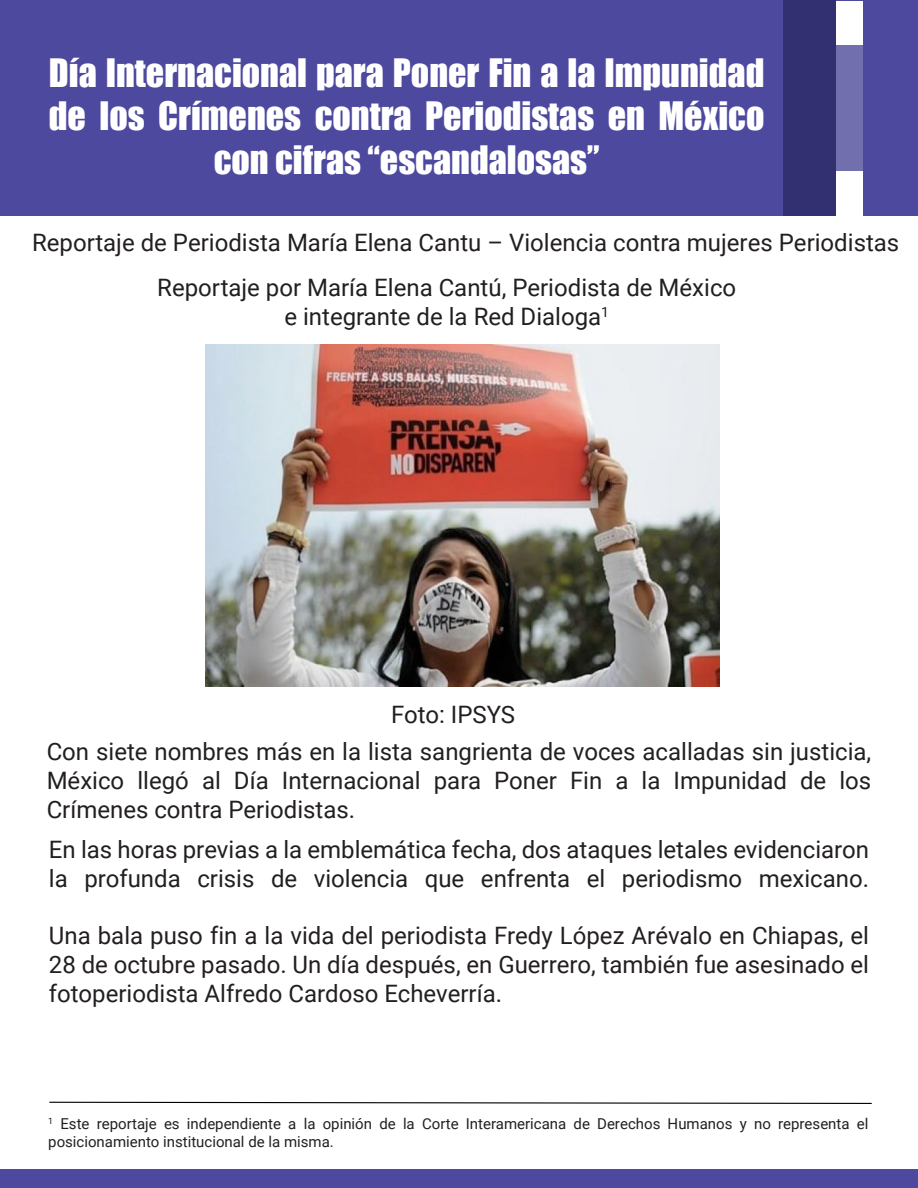
<style>
.page{position:relative;width:918px;height:1188px;background:#fff}
.page>*{position:absolute;margin:0;border:0;box-sizing:border-box;transform-origin:0 0}
.t1{font:36px/43.2px "Impact";color:#fff;text-align:center}
.t2{font:24px/28.8px "Roboto";color:#231f20;text-align:justify}
.t3{font:15px/18px "Roboto";color:#231f20}
</style>
<div class="page">
<div style="left:0;top:0;width:918px;height:216px;background:#4c499e"></div>
<div style="left:0;top:1170px;width:918px;height:18px;background:#4c499e"></div>
<div style="left:783px;top:0;width:53px;height:216px;background:#323070"></div>
<div style="left:836px;top:2px;width:27px;height:44px;background:#fff"></div>
<div style="left:836px;top:46px;width:26px;height:125px;background:#716fad"></div>
<div style="left:836px;top:171px;width:26px;height:44px;background:#fff"></div>
<svg style="left:49px;top:1101px;width:823px;height:3px"></svg>
<img style="left:206px;top:345px;width:513px;height:342px">
<h1 class="t1" style="left:49px;top:51px;width:717px">Día Internacional para Poner Fin a la Impunidad de los Crímenes contra Periodistas en México con cifras “escandalosas”</h1>
<p class="t2" style="left:32px;top:227px;width:869px">Reportaje de Periodista María Elena Cantu – Violencia contra mujeres Periodistas</p>
<p class="t2" style="left:157px;top:272px;width:580px;text-align:center">Reportaje por María Elena Cantú, Periodista de México e integrante de la Red Dialoga<sup>1</sup></p>
<p class="t2" style="left:391px;top:699px;width:126px">Foto: IPSYS</p>
<p class="t2" style="left:47px;top:736px;width:826px">Con siete nombres más en la lista sangrienta de voces acalladas sin justicia, México llegó al Día Internacional para Poner Fin a la Impunidad de los Crímenes contra Periodistas.</p>
<p class="t2" style="left:49px;top:834px;width:822px">En las horas previas a la emblemática fecha, dos ataques letales evidenciaron la profunda crisis de violencia que enfrenta el periodismo mexicano.</p>
<p class="t2" style="left:49px;top:920px;width:822px">Una bala puso fin a la vida del periodista Fredy López Arévalo en Chiapas, el 28 de octubre pasado. Un día después, en Guerrero, también fue asesinado el fotoperiodista Alfredo Cardoso Echeverría.</p>
<p class="t3" style="left:48px;top:1114px;width:822px"><sup>1</sup> Este reportaje es independiente a la opinión de la Corte Interamericana de Derechos Humanos y no representa el posicionamiento institucional de la misma.</p>
</div>
